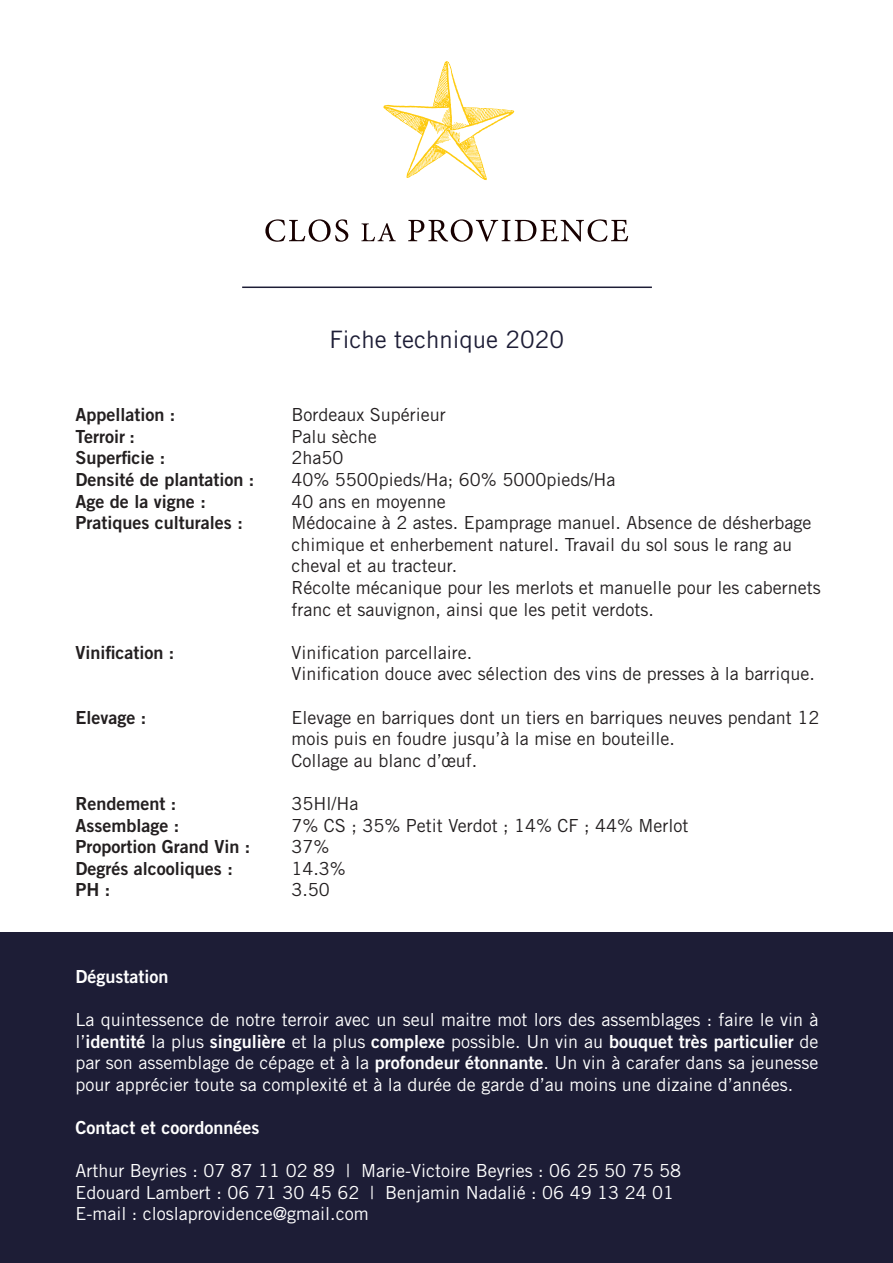
<style>
.page{position:relative;width:893px;height:1263px;background:#fff}
.page>*{position:absolute;margin:0;border:0;box-sizing:border-box;transform-origin:0 0}
.t1{font:24px "Trade Gothic LT Std";color:#1d1d36}
.t2{font:18px/21.6px "Trade Gothic LT Std";color:#231f20}
.t3{font:18px/21.6px "Trade Gothic LT Std";color:#fff}
.t4{font:18px "Trade Gothic LT Std Bd 2";color:#231f20}
.t5{font:18px "Trade Gothic LT Std Bd 2";color:#fff}
.s1{font-family:"Trade Gothic LT Std"}
.s2{font-family:"Trade Gothic LT Std Bd 2"}
</style>
<div class="page">
<div style="left:0;top:933px;width:893px;height:330px;background:#1d1d36"></div>
<svg style="left:265px;top:219px;width:363px;height:23px"></svg>
<svg style="left:383px;top:61px;width:131px;height:119px"></svg>
<hr style="left:242px;top:286px;width:410px;height:2px;background:#1d1d36">
<h1 class="t1" style="left:329px;top:325px;width:236px">Fiche technique 2020</h1>
<p class="t4" style="left:75px;top:403px;width:102px">Appellation :</p>
<p class="t2" style="left:291px;top:404px;width:156px">Bordeaux Supérieur</p>
<p class="t4" style="left:75px;top:425px;width:61px">Terroir :</p>
<p class="t2" style="left:291px;top:425px;width:87px">Palu sèche</p>
<p class="t4" style="left:75px;top:447px;width:91px">Superficie :</p>
<p class="t2" style="left:291px;top:447px;width:54px">2ha50</p>
<p class="t4" style="left:75px;top:468px;width:180px">Densité de plantation :</p>
<p class="t2" style="left:291px;top:468px;width:325px">40% 5500pieds/Ha; 60% 5000pieds/Ha</p>
<p class="t4" style="left:75px;top:490px;width:132px">Age de la vigne :</p>
<p class="t2" style="left:291px;top:490px;width:156px">40 ans en moyenne</p>
<p class="t4" style="left:75px;top:511px;width:169px">Pratiques culturales :</p>
<p class="t2" style="left:291px;top:512px;width:531px">Médocaine à 2 astes. Epamprage manuel. Absence de désherbage chimique et enherbement naturel. Travail du sol sous le rang au cheval et au tracteur.<br>Récolte mécanique pour les merlots et manuelle pour les cabernets franc et sauvignon, ainsi que les petit verdots.</p>
<p class="t4" style="left:75px;top:641px;width:101px">Vinification :</p>
<p class="t2" style="left:291px;top:641px;width:525px">Vinification parcellaire.<br>Vinification douce avec sélection des vins de presses à la barrique.</p>
<p class="t4" style="left:75px;top:706px;width:72px">Elevage :</p>
<p class="t2" style="left:291px;top:706px;width:529px">Elevage en barriques dont un tiers en barriques neuves pendant 12 mois puis en foudre jusqu’à la mise en bouteille.<br>Collage au blanc d’œuf.</p>
<p class="t4" style="left:75px;top:792px;width:102px">Rendement :</p>
<p class="t2" style="left:291px;top:792px;width:68px">35Hl/Ha</p>
<p class="t4" style="left:75px;top:814px;width:105px">Assemblage :</p>
<p class="t2" style="left:291px;top:814px;width:399px">7% CS ; 35% Petit Verdot ; 14% CF ; 44% Merlot</p>
<p class="t4" style="left:75px;top:835px;width:176px">Proportion Grand Vin :</p>
<p class="t2" style="left:291px;top:836px;width:39px">37%</p>
<p class="t4" style="left:75px;top:857px;width:159px">Degrés alcooliques :</p>
<p class="t2" style="left:291px;top:857px;width:56px">14.3%</p>
<p class="t4" style="left:75px;top:879px;width:36px">PH :</p>
<p class="t2" style="left:291px;top:879px;width:40px">3.50</p>
<p class="t5" style="left:75px;top:965px;width:95px">Dégustation</p>
<p class="t3" style="left:75px;top:1008px;width:745px">La quintessence de notre terroir avec un seul maitre mot lors des assemblages : faire le vin à</p>
<p class="t5" style="left:75px;top:1030px;width:745px"><span class="s1">l’</span>identité <span class="s1">la plus</span> singulière <span class="s1">et la plus</span> complexe <span class="s1">possible. Un vin au</span> bouquet très particulier <span class="s1">de</span></p>
<p class="t3" style="left:75px;top:1052px;width:745px">par son assemblage de cépage et à la <span class="s2">profondeur étonnante</span>. Un vin à carafer dans sa jeunesse pour apprécier toute sa complexité et à la durée de garde d’au moins une dizaine d’années.</p>
<p class="t5" style="left:75px;top:1116px;width:185px">Contact et coordonnées</p>
<p class="t3" style="left:75px;top:1160px;width:607px">Arthur Beyries : 07 87 11 02 89 | Marie-Victoire Beyries : 06 25 50 75 58<br>Edouard Lambert : 06 71 30 45 62 | Benjamin Nadalié : 06 49 13 24 01<br>E-mail : closlaprovidence@gmail.com</p>
</div>
